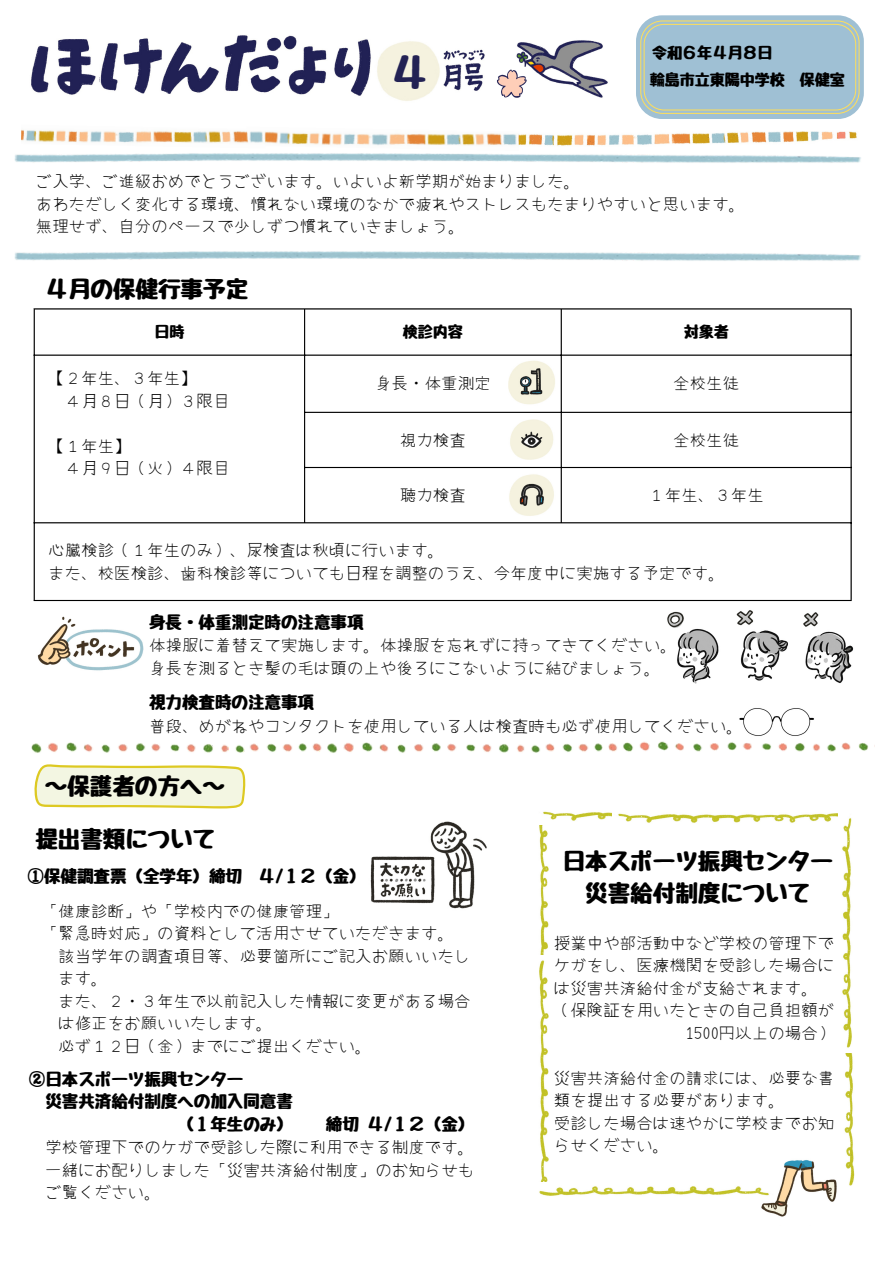
<style>
.page{position:relative;width:894px;height:1264px;background:#fff}
.page>*{position:absolute;margin:0;border:0;box-sizing:border-box;transform-origin:0 0}
.t1{font:37.5px "Jiyucho";color:#232254}
.t2{font:22.5px/31.5px "Jiyucho";color:#000;text-align:center}
.t3{font:16.5px/22.5px "Yomogi";color:#000}
.t4{font:16.5px "Jiyucho";color:#000}
.t5{font:15px "Jiyucho";color:#000}
</style>
<div class="page">
<img style="left:516px;top:40px;width:92px;height:58px">
<img style="left:31px;top:35px;width:454px;height:66px">
<div style="left:635px;top:15px;width:228px;height:104px;background:#9fc0d4;border-radius:26px"></div>
<svg style="left:640px;top:20px;width:219px;height:94px"></svg>
<img style="left:519px;top:131px;width:338px;height:11px">
<img style="left:265px;top:131px;width:254px;height:11px">
<img style="left:21px;top:129px;width:244px;height:13px">
<img style="left:14px;top:142px;width:847px;height:21px">
<img style="left:14px;top:251px;width:847px;height:10px">
<img style="left:31px;top:741px;width:837px;height:12px">
<img style="left:497px;top:67px;width:31px;height:31px">
<hr style="left:34px;top:309px;width:1px;height:291px;background:#000">
<hr style="left:304px;top:309px;width:1px;height:213px;background:#000">
<hr style="left:560px;top:309px;width:1px;height:213px;background:#000">
<hr style="left:850px;top:309px;width:1px;height:291px;background:#000">
<hr style="left:34px;top:308px;width:817px;height:1px;background:#000">
<hr style="left:34px;top:354px;width:817px;height:2px;background:#000">
<hr style="left:304px;top:412px;width:547px;height:1px;background:#000">
<hr style="left:304px;top:467px;width:547px;height:1px;background:#000">
<hr style="left:34px;top:522px;width:817px;height:1px;background:#000">
<hr style="left:34px;top:600px;width:817px;height:1px;background:#000">
<img style="left:508px;top:360px;width:47px;height:45px">
<img style="left:510px;top:419px;width:44px;height:41px">
<img style="left:509px;top:474px;width:45px;height:42px">
<img style="left:37px;top:616px;width:107px;height:55px">
<img style="left:739px;top:708px;width:75px;height:28px">
<img style="left:430px;top:821px;width:57px;height:88px">
<img style="left:370px;top:854px;width:67px;height:53px">
<svg style="left:34px;top:764px;width:212px;height:44px;background:#f1f1cd"></svg>
<img style="left:539px;top:825px;width:10px;height:130px">
<img style="left:539px;top:960px;width:10px;height:222px">
<img style="left:543px;top:811px;width:69px;height:10px">
<img style="left:618px;top:813px;width:219px;height:10px">
<img style="left:844px;top:1053px;width:11px;height:133px">
<img style="left:837px;top:813px;width:15px;height:235px">
<img style="left:761px;top:1160px;width:76px;height:57px">
<img style="left:539px;top:1182px;width:236px;height:18px">
<img style="left:667px;top:610px;width:187px;height:74px">
<p class="t1" style="left:390px;top:53px;width:39px">４</p>
<p class="t5" style="left:652px;top:45px;width:119px">令和６年４月８日</p>
<p class="t5" style="left:649px;top:72px;width:196px">輪島市立東陽中学校 保健室</p>
<p class="t3" style="left:36px;top:169px;width:546px">ご入学、ご進級おめでとうございます。いよいよ新学期が始まりました。</p>
<p class="t3" style="left:36px;top:191px;width:711px">あわただしく変化する環境、慣れない環境のなかで疲れやストレスもたまりやすいと思います。</p>
<p class="t3" style="left:36px;top:214px;width:430px">無理せず、自分のペースで少しずつ慣れていきましょう。</p>
<h1 class="t2" style="left:45px;top:273px;width:204px">４月の保健行事予定</h1>
<p class="t5" style="left:154px;top:324px;width:31px">日時</p>
<p class="t5" style="left:403px;top:324px;width:61px">検診内容</p>
<p class="t5" style="left:683px;top:324px;width:46px">対象者</p>
<p class="t3" style="left:48px;top:366px;width:150px">【２年生、３年生】</p>
<p class="t3" style="left:65px;top:388px;width:166px">４月８日（月）３限目</p>
<p class="t3" style="left:48px;top:433px;width:84px">【１年生】</p>
<h1 class="t3" style="left:65px;top:456px;width:166px">４月９日（火）４限目</h1>
<p class="t3" style="left:375px;top:371px;width:117px">身長・体重測定</p>
<p class="t3" style="left:673px;top:371px;width:67px">全校生徒</p>
<p class="t3" style="left:400px;top:427px;width:67px">視力検査</p>
<p class="t3" style="left:673px;top:427px;width:67px">全校生徒</p>
<p class="t3" style="left:400px;top:482px;width:67px">聴力検査</p>
<p class="t3" style="left:648px;top:482px;width:117px">１年生、３年生</p>
<p class="t3" style="left:48px;top:537px;width:397px">心臓検診（１年生のみ）、尿検査は秋頃に行います。</p>
<p class="t3" style="left:48px;top:560px;width:678px">また、校医検診、歯科検診等についても日程を調整のうえ、今年度中に実施する予定です。</p>
<p class="t4" style="left:149px;top:613px;width:216px">身長・体重測定時の注意事項</p>
<p class="t3" style="left:149px;top:633px;width:529px">体操服に着替えて実施します。体操服を忘れずに持ってきてください。</p>
<p class="t3" style="left:149px;top:655px;width:513px">身長を測るとき髪の毛は頭の上や後ろにこないように結びましょう。</p>
<p class="t4" style="left:149px;top:693px;width:166px">視力検査時の注意事項</p>
<h2 class="t3" style="left:149px;top:713px;width:595px">普段、めがねやコンタクトを使用している人は検査時も必ず使用してください。</h2>
<p class="t2" style="left:45px;top:770px;width:180px">～保護者の方へ～</p>
<p class="t2" style="left:35px;top:823px;width:181px">提出書類について</p>
<p class="t4" style="left:28px;top:867px;width:340px">①保健調査票（全学年）締切 ４/１２（金）</p>
<p class="t3" style="left:42px;top:898px;width:298px">「健康診断」や「学校内での健康管理」</p>
<p class="t3" style="left:42px;top:920px;width:414px">「緊急時対応」の資料として活用させていただきます。</p>
<p class="t3" style="left:58px;top:943px;width:414px">該当学年の調査項目等、必要箇所にご記入お願いいたし</p>
<p class="t3" style="left:58px;top:965px;width:51px">ます。</p>
<p class="t3" style="left:58px;top:988px;width:414px">また、２・３年生で以前記入した情報に変更がある場合</p>
<p class="t3" style="left:58px;top:1010px;width:216px">は修正をお願いいたします。</p>
<p class="t3" style="left:58px;top:1033px;width:315px">必ず１２日（金）までにご提出ください。</p>
<p class="t4" style="left:29px;top:1070px;width:216px">②日本スポーツ振興センター</p>
<p class="t4" style="left:45px;top:1093px;width:249px">災害共済給付制度への加入同意書</p>
<p class="t4" style="left:177px;top:1115px;width:117px">（１年生のみ）</p>
<p class="t4" style="left:326px;top:1115px;width:150px">締切４/１２（金）</p>
<p class="t3" style="left:45px;top:1134px;width:430px">学校管理下でのケガで受診した際に利用できる制度です。</p>
<p class="t3" style="left:45px;top:1157px;width:430px">一緒にお配りしました「災害共済給付制度」のお知らせも</p>
<h1 class="t3" style="left:45px;top:1179px;width:117px">ご覧ください。</h1>
<p class="t2" style="left:562px;top:845px;width:271px">日本スポーツ振興センター災害給付制度について</p>
<p class="t3" style="left:553px;top:930px;width:282px">授業中や部活動中など学校の管理下で</p>
<p class="t3" style="left:553px;top:952px;width:282px">ケガをし、医療機関を受診した場合には災害共済給付金が支給されます。</p>
<p class="t3" style="left:553px;top:997px;width:282px">（保険証を用いたときの自己負担額が</p>
<p class="t3" style="left:685px;top:1020px;width:150px">1500円以上の場合）</p>
<p class="t3" style="left:553px;top:1065px;width:282px">災害共済給付金の請求には、必要な書類を提出する必要があります。</p>
<p class="t3" style="left:553px;top:1110px;width:282px">受診した場合は速やかに学校までお知らせください。</p>
</div>
